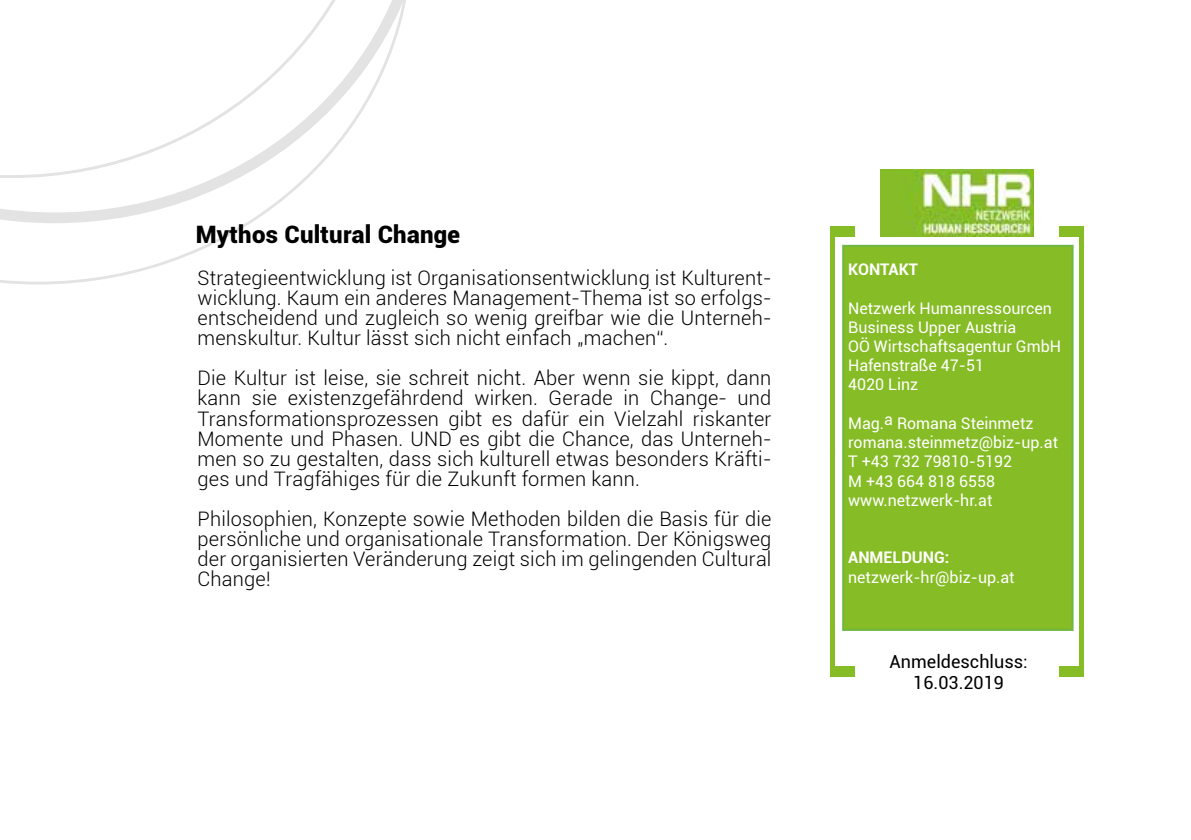
<style>
.page{position:relative;width:1191px;height:840px;background:#fff}
.page>*{position:absolute;margin:0;border:0;box-sizing:border-box;transform-origin:0 0}
.t1{font:900 24px "Roboto";letter-spacing:.01em;color:#000}
.t2{font:300 20px/20px "Roboto";letter-spacing:.01em;color:#000;text-align:justify}
.t3{font:18px/21.6px "Roboto";color:#000;text-align:center}
.t4{font:16px/19.2px "Roboto";color:#fff}
.t5{font:700 16px "Roboto";color:#fff}
</style>
<div class="page">
<svg style="left:0;top:0;width:406px;height:284px"></svg>
<svg style="left:0;top:0;width:383px;height:178px"></svg>
<img style="left:880px;top:169px;width:153px;height:67px">
<div style="left:1059px;top:226px;width:25px;height:10px;background:#86bc25"></div>
<div style="left:1079px;top:226px;width:5px;height:446px;background:#86bc25"></div>
<div style="left:1059px;top:665px;width:25px;height:11px;background:#86bc25"></div>
<div style="left:830px;top:226px;width:24px;height:10px;background:#86bc25"></div>
<hr style="left:830px;top:226px;width:4px;height:450px;background:#86bc25">
<div style="left:830px;top:665px;width:24px;height:11px;background:#86bc25"></div>
<div style="left:843px;top:246px;width:229px;height:383px;background:#86bc25"></div>
<div style="left:842px;top:245px;width:231px;height:385px;border:2px solid #6fb744"></div>
<p class="t1" style="left:196px;top:217px;width:266px">Mythos Cultural Change</p>
<p class="t2" style="left:197px;top:267px;width:575px">Strategieentwicklung ist Organisationsentwicklung ist Kulturent&shy;wicklung. Kaum ein anderes Management-Thema ist so erfolgs&shy;entscheidend und zugleich so wenig greifbar wie die Unterneh&shy;menskultur. Kultur lässt sich nicht einfach „machen“.</p>
<p class="t2" style="left:197px;top:367px;width:575px">Die Kultur ist leise, sie schreit nicht. Aber wenn sie kippt, dann kann sie existenzgefährdend wirken. Gerade in Change- und Transformationsprozessen gibt es dafür ein Vielzahl riskanter Momente und Phasen. UND es gibt die Chance, das Unterneh&shy;men so zu gestalten, dass sich kulturell etwas besonders Kräfti&shy;ges und Tragfähiges für die Zukunft formen kann.</p>
<p class="t2" style="left:197px;top:507px;width:575px">Philosophien, Konzepte sowie Methoden bilden die Basis für die persönliche und organisationale Transformation. Der Königsweg der organisierten Veränderung zeigt sich im gelingenden Cultural Change!</p>
<p class="t5" style="left:848px;top:258px;width:71px">KONTAKT</p>
<p class="t4" style="left:848px;top:297px;width:214px">Netzwerk Humanressourcen<br>Business Upper Austria<br>OÖ Wirtschaftsagentur GmbH<br>Hafenstraße 47-51<br>4020 Linz</p>
<p class="t4" style="left:848px;top:412px;width:211px">Mag.a Romana Steinmetz romana.steinmetz@biz-up.at<br>T +43 732 79810-5192<br>M +43 664 818 6558 www.netzwerk-hr.at</p>
<p class="t5" style="left:848px;top:546px;width:103px">ANMELDUNG:</p>
<p class="t4" style="left:848px;top:566px;width:168px">netzwerk-hr@biz-up.at</p>
<p class="t3" style="left:889px;top:649px;width:140px">Anmeldeschluss:<br>16.03.2019</p>
</div>
